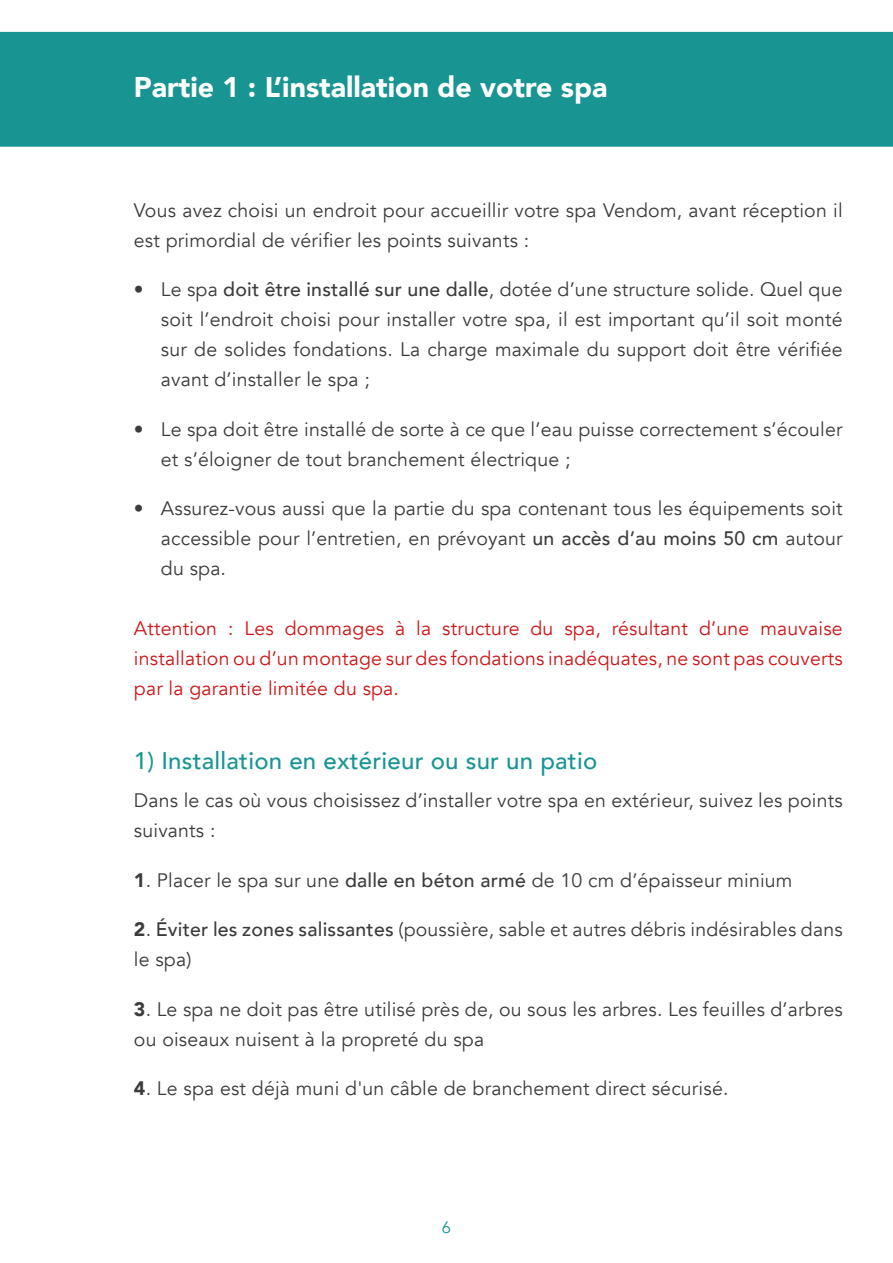
<style>
.page{position:relative;width:893px;height:1263px;background:#fff}
.page>*{position:absolute;margin:0;border:0;box-sizing:border-box;transform-origin:0 0}
.t1{font:900 28.5px "Avenir";color:#fff}
.t2{font:500 24px "Avenir";letter-spacing:.01em;color:#189592}
.t3{font:19.5px/30px "Avenir";letter-spacing:.01em;color:#3c3c3b}
.t4{font:19.5px/30px "Avenir";letter-spacing:.01em;color:#cd1719;text-align:justify}
.t5{font:16.5px "Avenir";color:#189592}
.s1{font-weight:500}
.s2{font-weight:900}
</style>
<div class="page">
<div style="left:0;top:32px;width:893px;height:115px;background:#189592"></div>
<h1 class="t1" style="left:134px;top:62px;width:475px">Partie 1 : L’installation de votre spa</h1>
<p class="t3" style="left:134px;top:195px;width:710px">Vous avez choisi un endroit pour accueillir votre spa Vendom, avant réception il est primordial de vérifier les points suivants :</p>
<p class="t3" style="left:161px;top:275px;width:683px;text-align:justify;text-indent:-27px">• Le spa <span class="s1">doit être installé sur une dalle</span>, dotée d’une structure solide. Quel que soit l’endroit choisi pour installer votre spa, il est important qu’il soit monté sur de solides fondations. La charge maximale du support doit être vérifiée avant d’installer le spa ;</p>
<p class="t3" style="left:161px;top:414px;width:683px;text-indent:-27px">• Le spa doit être installé de sorte à ce que l’eau puisse correctement s’écouler et s’éloigner de tout branchement électrique ;</p>
<p class="t3" style="left:161px;top:494px;width:683px;text-align:justify;text-indent:-27px">• Assurez-vous aussi que la partie du spa contenant tous les équipements soit accessible pour l’entretien, en prévoyant <span class="s1">un accès d’au moins 50 cm</span> autour du spa.</p>
<p class="t4" style="left:134px;top:614px;width:710px">Attention : Les dommages à la structure du spa, résultant d’une mauvaise installation ou d’un montage sur des fondations inadéquates, ne sont pas couverts par la garantie limitée du spa.</p>
<p class="t2" style="left:134px;top:740px;width:465px">1) Installation en extérieur ou sur un patio</p>
<p class="t3" style="left:134px;top:786px;width:710px">Dans le cas où vous choisissez d’installer votre spa en extérieur, suivez les points suivants :</p>
<p class="t3" style="left:134px;top:865px;width:660px"><span class="s2">1</span>. Placer le spa sur une <span class="s1">dalle en béton armé</span> de 10 cm d’épaisseur minium</p>
<p class="t3" style="left:134px;top:915px;width:710px"><span class="s2">2</span>. <span class="s1">Éviter les zones salissantes</span> (poussière, sable et autres débris indésirables dans le spa)</p>
<p class="t3" style="left:134px;top:994px;width:710px"><span class="s2">3</span>. Le spa ne doit pas être utilisé près de, ou sous les arbres. Les feuilles d’arbres ou oiseaux nuisent à la propreté du spa</p>
<p class="t3" style="left:134px;top:1074px;width:596px"><span class="s2">4</span>. Le spa est déjà muni d'un câble de branchement direct sécurisé.</p>
<p class="t5" style="left:442px;top:1217px;width:11px">6</p>
</div>
